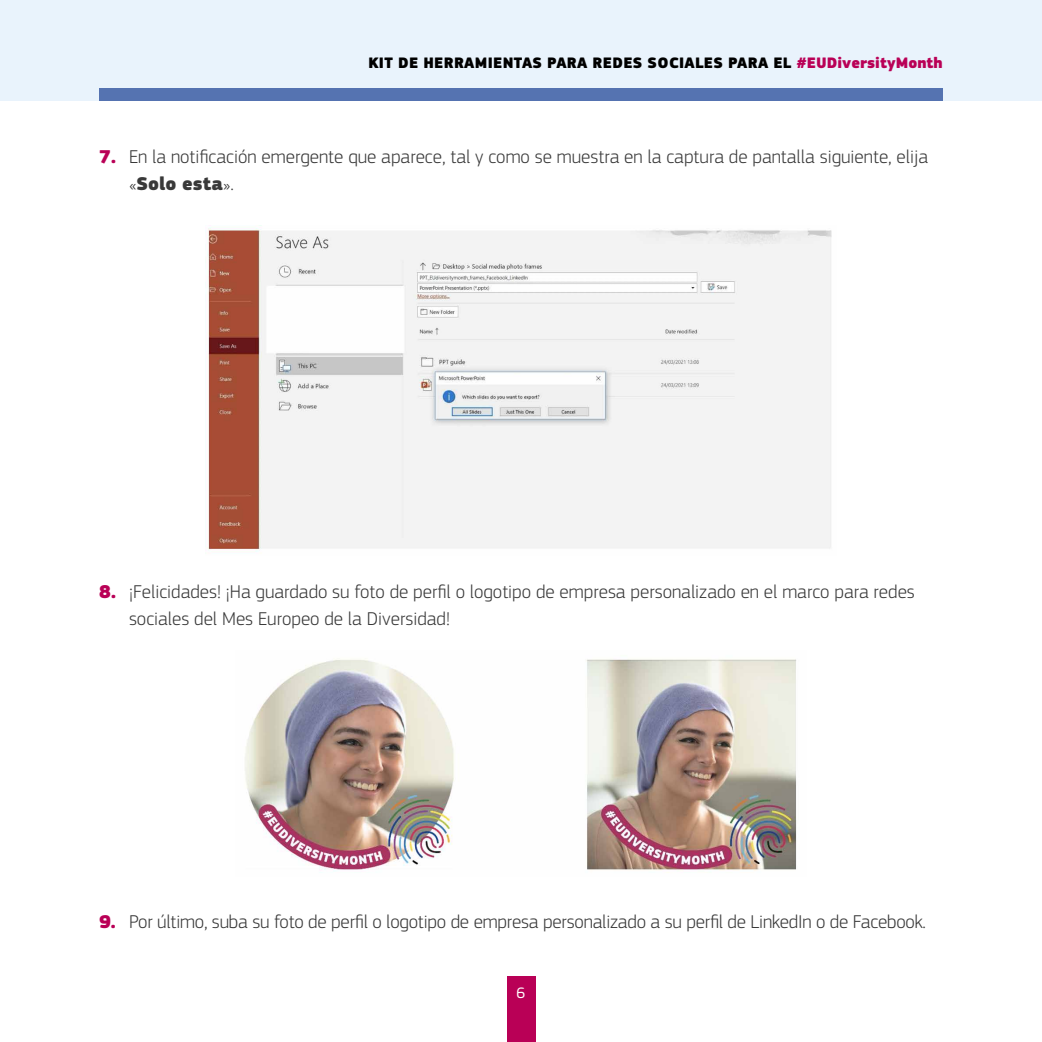
<style>
.page{position:relative;width:1042px;height:1042px;background:#fff}
.page>*{position:absolute;margin:0;border:0;box-sizing:border-box;transform-origin:0 0}
.t1{font:300 19.25px/26.2px "EC Square Sans Pro";color:#393939}
.t2{font:900 15.75px "EC Square Sans Pro";letter-spacing:.02em;color:#000}
.t3{font:15.75px "EC Square Sans Pro";color:#fff}
.s1{color:#b90056}
.s2{font-weight:900;color:#b90056}
.s3{font-weight:900}
</style>
<div class="page">
<div style="left:0;top:0;width:1042px;height:101px;background:#e9f3fc"></div>
<div style="left:506px;top:976px;width:29px;height:66px;background:#b90056"></div>
<img style="left:207px;top:227px;width:625px;height:325px">
<img style="left:245px;top:659px;width:552px;height:214px">
<div style="left:99px;top:88px;width:844px;height:13px;background:#5573b1"></div>
<p class="t2" style="left:368px;top:53px;width:576px">KIT DE HERRAMIENTAS PARA REDES SOCIALES PARA EL <span class="s1">#EUDiversityMonth</span></p>
<p class="t1" style="left:129px;top:144px;width:801px;text-indent:-30px"><span class="s2">7.</span> En la notificación emergente que aparece, tal y como se muestra en la captura de pantalla siguiente, elija «<span class="s3">Solo esta</span>».</p>
<p class="t1" style="left:129px;top:579px;width:787px;text-indent:-30px"><span class="s2">8.</span> ¡Felicidades! ¡Ha guardado su foto de perfil o logotipo de empresa personalizado en el marco para redes sociales del Mes Europeo de la Diversidad!</p>
<p class="t1" style="left:99px;top:908px;width:828px"><span class="s2">9.</span> Por último, suba su foto de perfil o logotipo de empresa personalizado a su perfil de LinkedIn o de Facebook.</p>
<p class="t3" style="left:516px;top:984px;width:10px">6</p>
</div>
